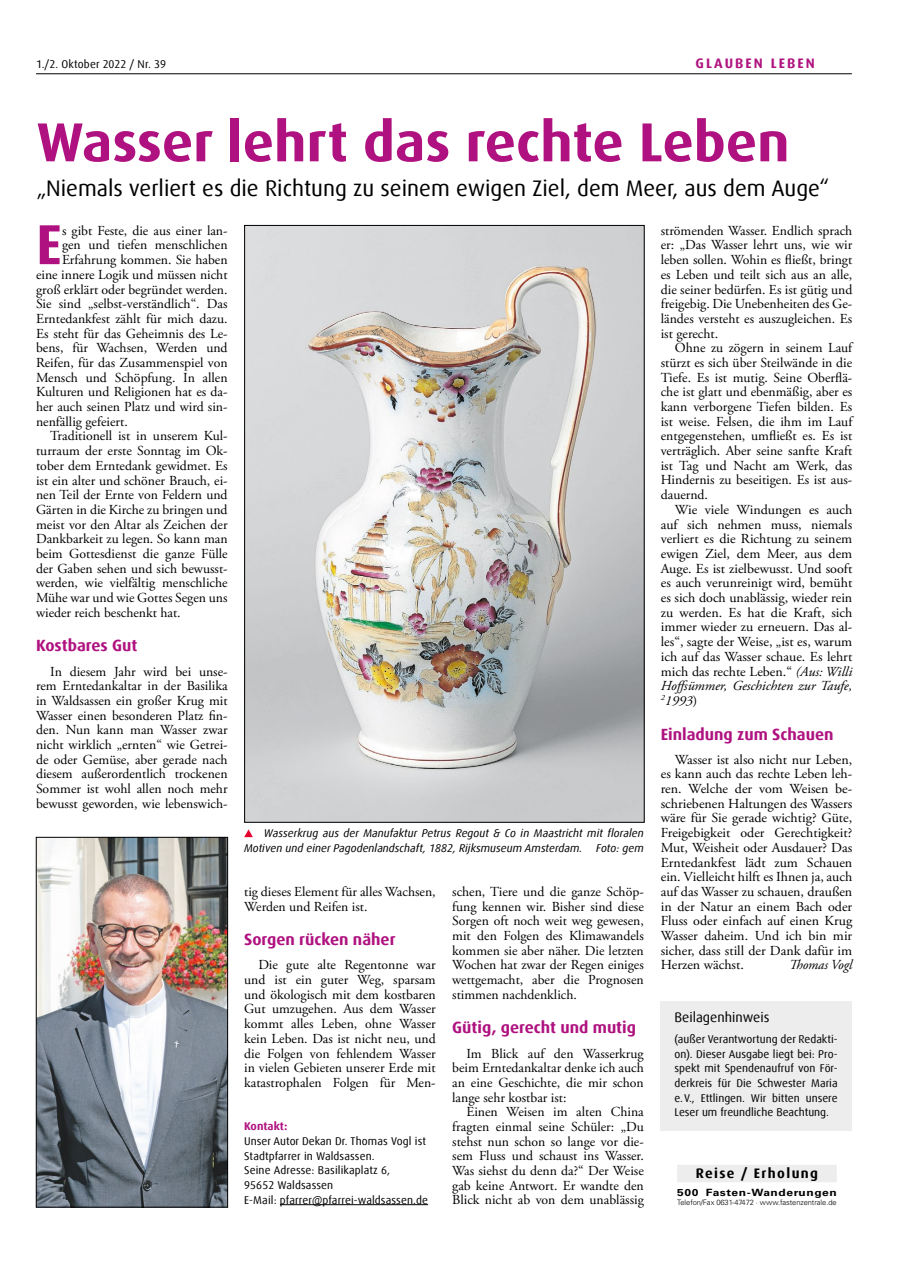
<style>
.page{position:relative;width:908px;height:1276px;background:#fff}
.page>*{position:absolute;margin:0;border:0;box-sizing:border-box;transform-origin:0 0}
.t1{font:700 56.5px "Dax Offc Pro";color:#af1280}
.t2{font:700 55px "Dax Offc Pro";color:#af1280}
.t3{font:22.5px "Dax Offc Pro";color:#000}
.t4{font:700 16.25px "Dax Offc Pro";color:#af1280}
.t5{font:13.75px/14.6px "Adobe Garamond Pro";color:#000;text-align:justify}
.t6{font:13.75px "Dax Offc Pro";color:#000}
.t7{font:700 13.75px "Dax Offc Pro";letter-spacing:.1em;color:#000}
.t8{font:700 13.75px "Dax Offc Pro";letter-spacing:.15em;color:#af1280}
.t9{font:italic 13.75px "Adobe Garamond Pro";color:#000}
.t10{font:11.25px/14.8px "Dax Offc Pro";letter-spacing:.01em;color:#000;text-align:justify}
.t11{font:italic 11.25px/14.8px "Dax Offc Pro";color:#000;text-align:right}
.t12{font:700 11.25px "Dax Offc Pro";color:#af1280}
.t13{font:700 10px "Univers LT Std";letter-spacing:.05em;color:#000;scale:1.2 1}
.t14{font:300 7.5px "Univers LT Std";letter-spacing:-.005em;color:#000}
.s1{font-style:italic}
</style>
<div class="page">
<hr style="left:36px;top:74px;width:815px;height:1px;background:#000">
<div style="left:677px;top:1164px;width:159px;height:18px;background:#ededed"></div>
<div style="left:660px;top:1001px;width:191px;height:130px;background:#ededed"></div>
<img style="left:38px;top:839px;width:188px;height:366px">
<div style="left:36px;top:837px;width:192px;height:370px;border:1px solid #000"></div>
<hr style="left:280px;top:1204px;width:148px;height:1px;background:#000">
<img style="left:246px;top:227px;width:396px;height:593px">
<svg style="left:244px;top:829px;width:9px;height:8px"></svg>
<p class="t10" style="left:36px;top:57px;width:131px">1./2. Oktober 2022 / Nr. 39</p>
<p class="t8" style="left:695px;top:55px;width:121px">GLAUBEN LEBEN</p>
<h2 class="t2" style="left:37px;top:107px;width:754px">Wasser lehrt das rechte Leben</h2>
<h3 class="t3" style="left:37px;top:174px;width:794px">„Niemals verliert es die Richtung zu seinem ewigen Ziel, dem Meer, aus dem Auge“</h3>
<h1 class="t1" style="left:36px;top:208px;width:27px">E</h1>
<p class="t5" style="left:62px;top:224px;width:167px">s gibt Feste, die aus einer lan-</p>
<p class="t5" style="left:62px;top:238px;width:167px">gen und tiefen menschlichen</p>
<p class="t5" style="left:62px;top:253px;width:167px">Erfahrung kommen. Sie haben</p>
<p class="t5" style="left:36px;top:268px;width:193px">eine innere Logik und müssen nicht</p>
<p class="t5" style="left:36px;top:282px;width:193px">groß erklärt oder begründet werden.</p>
<p class="t5" style="left:36px;top:297px;width:193px">Sie sind „selbst-verständlich“. Das</p>
<p class="t5" style="left:36px;top:312px;width:193px">Erntedankfest zählt für mich dazu.</p>
<p class="t5" style="left:36px;top:326px;width:193px">Es steht für das Geheimnis des Le-</p>
<p class="t5" style="left:36px;top:341px;width:193px">bens, für Wachsen, Werden und</p>
<p class="t5" style="left:36px;top:356px;width:193px">Reifen, für das Zusammenspiel von</p>
<p class="t5" style="left:36px;top:370px;width:193px">Mensch und Schöpfung. In allen</p>
<p class="t5" style="left:36px;top:385px;width:193px">Kulturen und Religionen hat es da-</p>
<p class="t5" style="left:36px;top:400px;width:193px">her auch seinen Platz und wird sin-</p>
<p class="t5" style="left:36px;top:414px;width:93px">nenfällig gefeiert.</p>
<p class="t5" style="left:50px;top:429px;width:179px">Traditionell ist in unserem Kul-</p>
<p class="t5" style="left:36px;top:444px;width:193px">turraum der erste Sonntag im Ok-</p>
<p class="t5" style="left:36px;top:458px;width:193px">tober dem Erntedank gewidmet. Es</p>
<p class="t5" style="left:36px;top:473px;width:193px">ist ein alter und schöner Brauch, ei-</p>
<p class="t5" style="left:36px;top:488px;width:193px">nen Teil der Ernte von Feldern und</p>
<p class="t5" style="left:36px;top:503px;width:193px">Gärten in die Kirche zu bringen und</p>
<p class="t5" style="left:36px;top:517px;width:193px">meist vor den Altar als Zeichen der</p>
<p class="t5" style="left:36px;top:532px;width:193px">Dankbarkeit zu legen. So kann man</p>
<p class="t5" style="left:36px;top:547px;width:193px">beim Gottesdienst die ganze Fülle</p>
<p class="t5" style="left:36px;top:561px;width:193px">der Gaben sehen und sich bewusst-</p>
<p class="t5" style="left:36px;top:576px;width:193px">werden, wie vielfältig menschliche</p>
<p class="t5" style="left:36px;top:591px;width:193px">Mühe war und wie Gottes Segen uns</p>
<p class="t5" style="left:36px;top:605px;width:146px">wieder reich beschenkt hat.</p>
<p class="t4" style="left:36px;top:635px;width:103px">Kostbares Gut</p>
<p class="t5" style="left:36px;top:664px;width:193px;text-indent:14px">In diesem Jahr wird bei unse&shy;rem Erntedankaltar in der Basilika in Waldsassen ein großer Krug mit Wasser einen besonderen Platz fin&shy;den. Nun kann man Wasser zwar nicht wirklich „ernten“ wie Getrei&shy;de oder Gemüse, aber gerade nach diesem außerordentlich trockenen Sommer ist wohl allen noch mehr bewusst geworden, wie lebenswich-</p>
<p class="t11" style="left:244px;top:826px;width:401px">Wasserkrug aus der Manufaktur Petrus Regout &amp; Co in Maastricht mit floralen<br>Motiven und einer Pagodenlandschaft, 1882, Rijksmuseum Amsterdam. Foto: gem</p>
<p class="t5" style="left:244px;top:884px;width:193px">tig dieses Element für alles Wachsen,<br>Werden und Reifen ist.</p>
<p class="t4" style="left:244px;top:929px;width:153px">Sorgen rücken näher</p>
<p class="t5" style="left:244px;top:958px;width:193px;text-indent:14px">Die gute alte Regentonne war und ist ein guter Weg, sparsam und ökologisch mit dem kostbaren Gut umzugehen. Aus dem Wasser kommt alles Leben, ohne Wasser kein Leben. Das ist nicht neu, und die Folgen von fehlendem Wasser in vielen Gebieten unserer Erde mit katastrophalen Folgen für Men-</p>
<p class="t12" style="left:244px;top:1119px;width:45px">Kontakt:</p>
<p class="t10" style="left:244px;top:1133px;width:185px;text-align:left">Unser Autor Dekan Dr. Thomas Vogl ist<br>Stadtpfarrer in Waldsassen.<br>Seine Adresse: Basilikaplatz 6,<br>95652 Waldsassen<br>E-Mail: pfarrer@pfarrei-waldsassen.de</p>
<p class="t5" style="left:452px;top:884px;width:193px">schen, Tiere und die ganze Schöp&shy;fung kennen wir. Bisher sind diese Sorgen oft noch weit weg gewesen, mit den Folgen des Klimawandels kommen sie aber näher. Die letzten Wochen hat zwar der Regen einiges wettgemacht, aber die Prognosen stimmen nachdenklich.</p>
<p class="t4" style="left:452px;top:1017px;width:185px">Gütig, gerecht und mutig</p>
<p class="t5" style="left:452px;top:1046px;width:193px;text-indent:14px">Im Blick auf den Wasserkrug beim Erntedankaltar denke ich auch an eine Geschichte, die mir schon lange sehr kostbar ist:</p>
<p class="t5" style="left:452px;top:1105px;width:193px;text-indent:14px">Einen Weisen im alten China fragten einmal seine Schüler: „Du stehst nun schon so lange vor die&shy;sem Fluss und schaust ins Wasser.<br>Was siehst du denn da?“ Der Weise gab keine Antwort. Er wandte den Blick nicht ab von dem unablässig</p>
<p class="t5" style="left:660px;top:223px;width:193px">strömenden Wasser. Endlich sprach er: „Das Wasser lehrt uns, wie wir leben sollen. Wohin es fließt, bringt es Leben und teilt sich aus an alle, die seiner bedürfen. Es ist gütig und freigebig. Die Unebenheiten des Ge&shy;ländes versteht es auszugleichen. Es ist gerecht.</p>
<p class="t5" style="left:660px;top:341px;width:193px;text-indent:14px">Ohne zu zögern in seinem Lauf stürzt es sich über Steilwände in die Tiefe. Es ist mutig. Seine Oberflä&shy;che ist glatt und ebenmäßig, aber es kann verborgene Tiefen bilden. Es ist weise. Felsen, die ihm im Lauf entgegenstehen, umfließt es. Es ist verträglich. Aber seine sanfte Kraft ist Tag und Nacht am Werk, das Hindernis zu beseitigen. Es ist aus&shy;dauernd.</p>
<p class="t5" style="left:660px;top:503px;width:193px;text-indent:14px">Wie viele Windungen es auch auf sich nehmen muss, niemals verliert es die Richtung zu seinem ewigen Ziel, dem Meer, aus dem Auge. Es ist zielbewusst. Und sooft es auch verunreinigt wird, bemüht es sich doch unablässig, wieder rein zu werden. Es hat die Kraft, sich immer wieder zu erneuern. Das al&shy;les“, sagte der Weise, „ist es, warum ich auf das Wasser schaue. Es lehrt mich das rechte Leben.“ <span class="s1">(Aus: Willi Hoffsümmer, Geschichten zur Taufe, </span><sup>2</sup><span class="s1">1993</span>)</p>
<p class="t4" style="left:660px;top:723px;width:174px">Einladung zum Schauen</p>
<p class="t5" style="left:660px;top:752px;width:193px;text-indent:14px">Wasser ist also nicht nur Leben, es kann auch das rechte Leben leh&shy;ren. Welche der vom Weisen be&shy;schriebenen Haltungen des Wassers wäre für Sie gerade wichtig? Güte, Freigebigkeit oder Gerechtigkeit?<br>Mut, Weisheit oder Ausdauer? Das Erntedankfest lädt zum Schauen ein. Vielleicht hilft es Ihnen ja, auch auf das Wasser zu schauen, draußen in der Natur an einem Bach oder Fluss oder einfach auf einen Krug Wasser daheim. Und ich bin mir sicher, dass still der Dank dafür im Herzen wächst.</p>
<p class="t9" style="left:788px;top:956px;width:65px">Thomas Vogl</p>
<p class="t6" style="left:674px;top:1008px;width:96px">Beilagenhinweis</p>
<p class="t10" style="left:674px;top:1031px;width:165px">(außer Verantwortung der Redakti&shy;on). Dieser Ausgabe liegt bei: Pro&shy;spekt mit Spendenaufruf von För&shy;derkreis für Die Schwester Maria e.V., Ettlingen. Wir bitten unsere Leser um freundliche Beachtung.</p>
<p class="t7" style="left:695px;top:1164px;width:124px">Reise / Erholung</p>
<p class="t13" style="left:677px;top:1187px;width:134px">500 Fasten-Wanderungen</p>
<p class="t14" style="left:677px;top:1198px;width:161px">Telefon/Fax 0631-47472 ∙ www.fastenzentrale.de</p>
</div>
